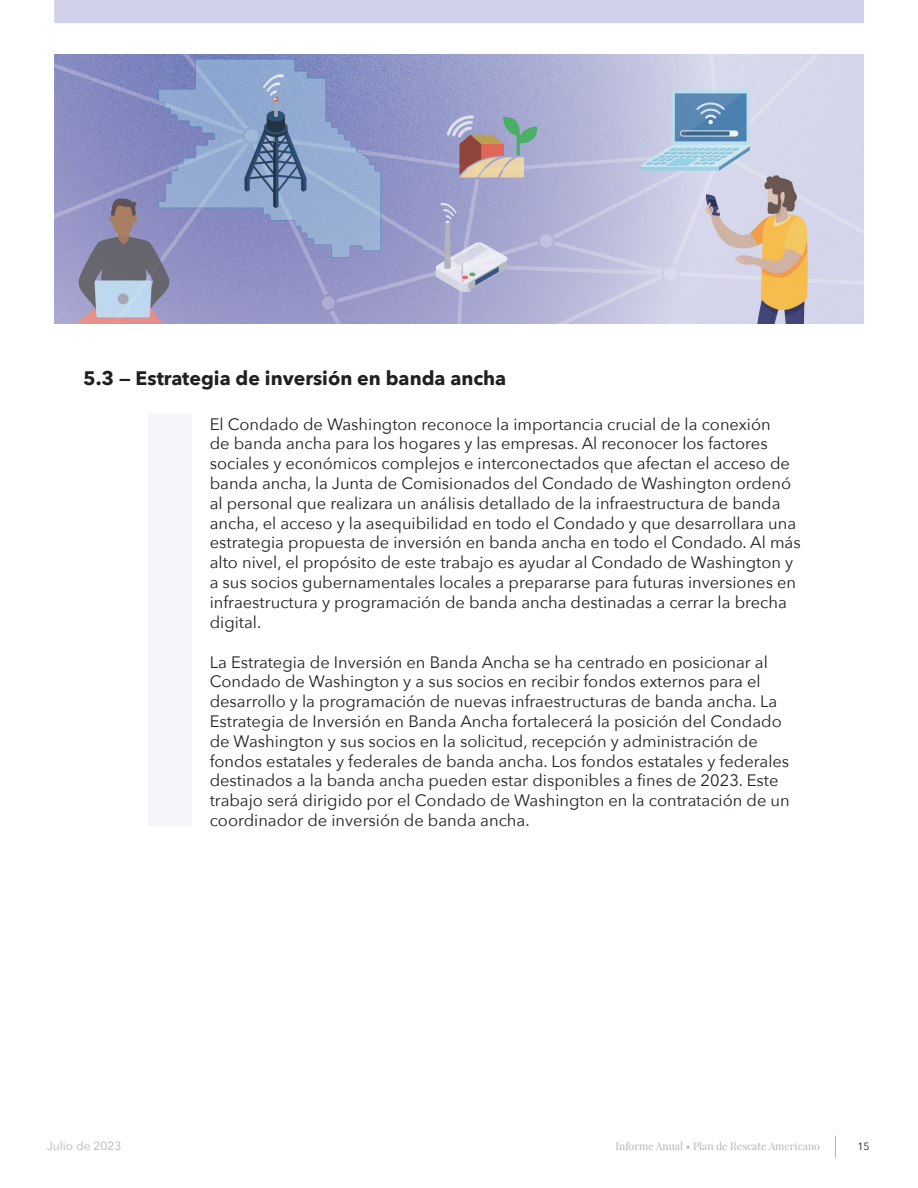
<style>
.page{position:relative;width:918px;height:1188px;background:#fff}
.page>*{position:absolute;margin:0;border:0;box-sizing:border-box;transform-origin:0 0}
.t1{font:700 19.5px "Avenir Next";color:#231f20}
.t2{font:16.5px/19.8px "Avenir Next";color:#231f20}
.t3{font:12px "Avenir Next";color:#b4b5b6}
.t4{font:10.5px "Playfair Display";color:#b4b4b5}
.t5{font:10.5px "Avenir Next";color:#231f20}
</style>
<div class="page">
<div style="left:55px;top:0;width:808px;height:23px;background:#d0d0e8"></div>
<div style="left:148px;top:413px;width:44px;height:413px;background:#f5f5fa"></div>
<svg style="left:835px;top:1136px;width:1px;height:22px"></svg>
<img style="left:54px;top:54px;width:810px;height:270px">
<p class="t1" style="left:83px;top:361px;width:425px">5.3 — Estrategia de inversión en banda ancha</p>
<p class="t2" style="left:210px;top:413px;width:593px">El Condado de Washington reconoce la importancia crucial de la conexión<br>de banda ancha para los hogares y las empresas. Al reconocer los factores sociales y económicos complejos e interconectados que afectan el acceso de banda ancha, la Junta de Comisionados del Condado de Washington ordenó al personal que realizara un análisis detallado de la infraestructura de banda ancha, el acceso y la asequibilidad en todo el Condado y que desarrollara una estrategia propuesta de inversión en banda ancha en todo el Condado. Al más alto nivel, el propósito de este trabajo es ayudar al Condado de Washington y a sus socios gubernamentales locales a prepararse para futuras inversiones en infraestructura y programación de banda ancha destinadas a cerrar la brecha digital.</p>
<p class="t2" style="left:210px;top:651px;width:582px">La Estrategia de Inversión en Banda Ancha se ha centrado en posicionar al Condado de Washington y a sus socios en recibir fondos externos para el desarrollo y la programación de nuevas infraestructuras de banda ancha. La Estrategia de Inversión en Banda Ancha fortalecerá la posición del Condado de Washington y sus socios en la solicitud, recepción y administración de fondos estatales y federales de banda ancha. Los fondos estatales y federales destinados a la banda ancha pueden estar disponibles a fines de 2023. Este trabajo será dirigido por el Condado de Washington en la contratación de un coordinador de inversión de banda ancha.</p>
<p class="t3" style="left:47px;top:1136px;width:76px">Julio de 2023</p>
<p class="t4" style="left:616px;top:1138px;width:206px">Informe Anual • Plan de Rescate Americano</p>
<p class="t5" style="left:857px;top:1138px;width:14px">15</p>
</div>
